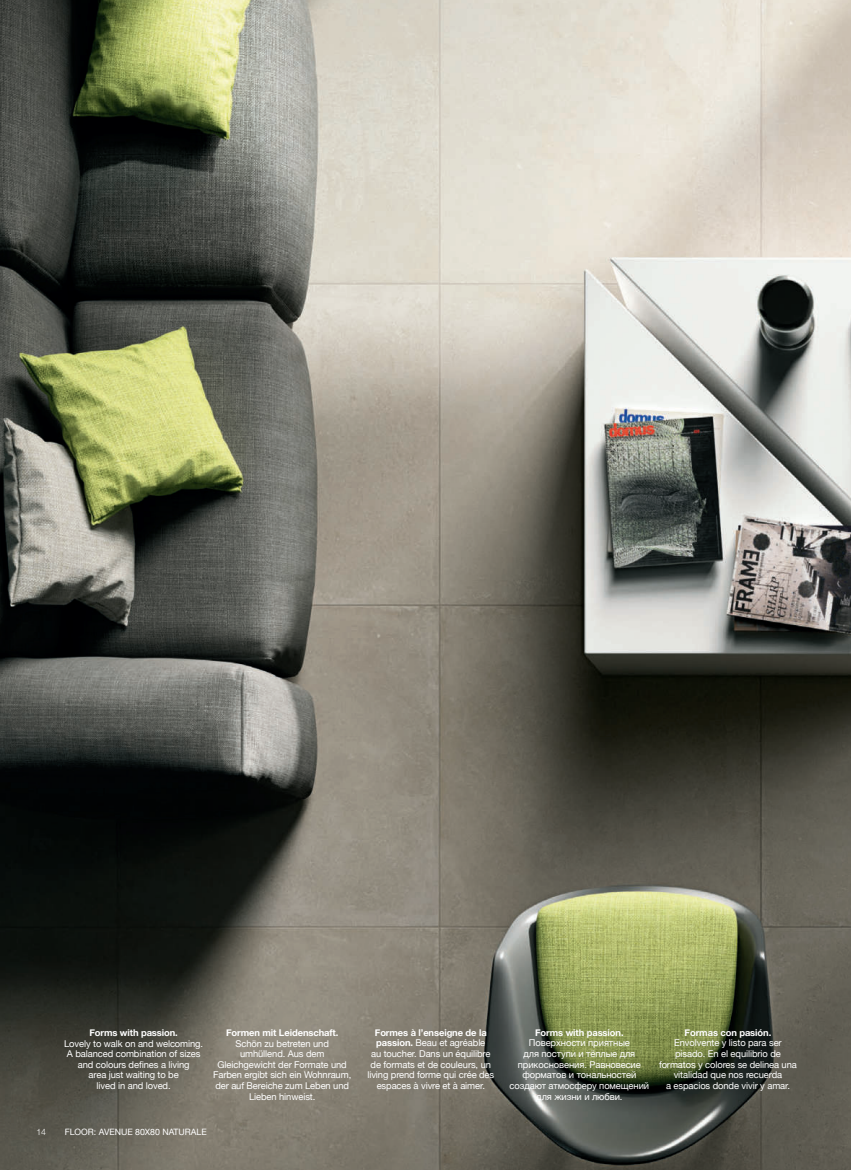
<style>
.page{position:relative;width:851px;height:1170px;background:#fff}
.page>*{position:absolute;margin:0;border:0;box-sizing:border-box;transform-origin:0 0}
.t1{font:9.38px/10.6px "Helvetica Neue";letter-spacing:-.01em;color:#fff;text-align:center}
.t2{font:700 9.38px "Helvetica Neue";letter-spacing:-.01em;color:#fff}
.t3{font:8.75px "Helvetica Neue";color:#fff}
.t4{font:300 8.75px "Helvetica Neue";color:#fff}
.s1{font-weight:700}
</style>
<div class="page">
<img style="left:0;top:0;width:850px;height:1169px">
<p class="t4" style="left:36px;top:1126px;width:11px">14</p>
<p class="t2" style="left:89px;top:1028px;width:90px">Forms with passion.</p>
<p class="t1" style="left:64px;top:1037px;width:140px">Lovely to walk on and welcoming.<br>A balanced combination of sizes and colours defines a living<br>area just waiting to be<br>lived in and loved.</p>
<p class="t2" style="left:226px;top:1028px;width:114px">Formen mit Leidenschaft.</p>
<p class="t1" style="left:213px;top:1038px;width:140px">Schön zu betreten und umhüllend. Aus dem<br>Gleichgewicht der Formate und<br>Farben ergibt sich ein Wohnraum, der auf Bereiche zum Leben und<br>Lieben hinweist.</p>
<p class="t1" style="left:367px;top:1026px;width:128px"><span class="s1">Formes à l’enseigne de la passion.</span> Beau et agréable<br>au toucher. Dans un équilibre de formats et de couleurs, un living prend forme qui crée des espaces à vivre et à aimer.</p>
<p class="t2" style="left:535px;top:1028px;width:90px">Forms with passion.</p>
<p class="t1" style="left:509px;top:1037px;width:141px">Поверхности приятные<br>для поступи и тёплые для прикосновения. Равновесие форматов и тональностей создают атмосферу помещений для жизни и любви.</p>
<p class="t2" style="left:684px;top:1028px;width:88px">Formas con pasión.</p>
<p class="t1" style="left:659px;top:1038px;width:139px">Envolvente y listo para ser pisado. En el equilibrio de formatos y colores se delinea una vitalidad que nos recuerda<br>a espacios donde vivir y amar.</p>
<p class="t3" style="left:65px;top:1123px;width:144px">FLOOR: AVENUE 80X80 NATURALE</p>
</div>
